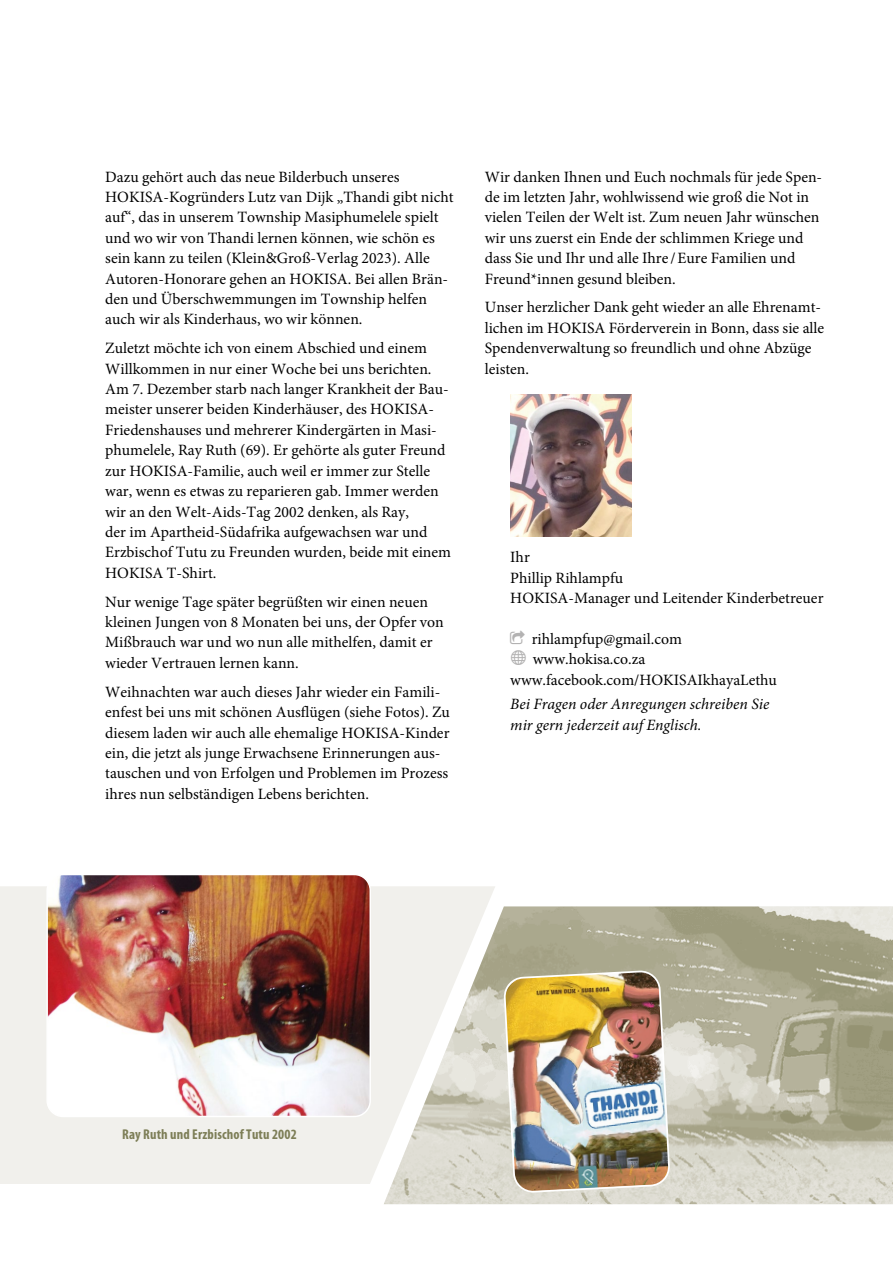
<style>
.page{position:relative;width:893px;height:1263px;background:#fff}
.page>*{position:absolute;margin:0;border:0;box-sizing:border-box;transform-origin:0 0}
.minion{font:15.75px/20.4px "Minion Pro";color:#000}
.minion-2{font:italic 15.75px/20.4px "Minion Pro";color:#000}
.minion-3{font:700 condensed 14.25px "Myriad Pro";letter-spacing:.01em;color:#7d7e57}
</style>
<div class="page">
<img style="left:510px;top:394px;width:121px;height:143px">
<img style="left:384px;top:906px;width:509px;height:298px">
<svg style="left:0;top:886px;width:495px;height:298px;background:#edece6"></svg>
<img style="left:504px;top:971px;width:165px;height:221px">
<img style="left:47px;top:876px;width:323px;height:240px">
<div style="left:46px;top:874px;width:325px;height:243px;border:1px solid #fff;border-radius:16px"></div>
<p class="minion" style="left:105px;top:166px;width:350px">Dazu gehört auch das neue Bilderbuch unseres HOKISA-Kogründers Lutz van Dijk „Thandi gibt nicht auf“, das in unserem Township Masiphumelele spielt und wo wir von Thandi lernen können, wie schön es sein kann zu teilen (Klein&amp;Groß-Verlag 2023). Alle Autoren-Honorare gehen an HOKISA. Bei allen Brän&shy;den und Überschwemmungen im Township helfen auch wir als Kinderhaus, wo wir können.</p>
<p class="minion" style="left:105px;top:338px;width:347px">Zuletzt möchte ich von einem Abschied und einem Willkommen in nur einer Woche bei uns berichten.<br>Am 7. Dezember starb nach langer Krankheit der Bau&shy;meister unserer beiden Kinderhäuser, des HOKISA-Friedenshauses und mehrerer Kindergärten in Masi&shy;phumelele, Ray Ruth (69). Er gehörte als guter Freund zur HOKISA-Familie, auch weil er immer zur Stelle war, wenn es etwas zu reparieren gab. Immer werden wir an den Welt-Aids-Tag 2002 denken, als Ray,<br>der im Apartheid-Südafrika aufgewachsen war und Erzbischof Tutu zu Freunden wurden, beide mit einem HOKISA T-Shirt.</p>
<p class="minion" style="left:105px;top:591px;width:340px">Nur wenige Tage später begrüßten wir einen neuen kleinen Jungen von 8 Monaten bei uns, der Opfer von Mißbrauch war und wo nun alle mithelfen, damit er wieder Vertrauen lernen kann.</p>
<p class="minion" style="left:105px;top:681px;width:346px">Weihnachten war auch dieses Jahr wieder ein Famili&shy;enfest bei uns mit schönen Ausflügen (siehe Fotos). Zu diesem laden wir auch alle ehemalige HOKISA-Kinder ein, die jetzt als junge Erwachsene Erinnerungen aus&shy;tauschen und von Erfolgen und Problemen im Prozess ihres nun selbständigen Lebens berichten.</p>
<p class="minion" style="left:485px;top:166px;width:339px">Wir danken Ihnen und Euch nochmals für jede Spen&shy;de im letzten Jahr, wohlwissend wie groß die Not in vielen Teilen der Welt ist. Zum neuen Jahr wünschen wir uns zuerst ein Ende der schlimmen Kriege und dass Sie und Ihr und alle Ihre /Eure Familien und Freund*innen gesund bleiben.</p>
<p class="minion" style="left:485px;top:297px;width:341px">Unser herzlicher Dank geht wieder an alle Ehrenamt&shy;lichen im HOKISA Förderverein in Bonn, dass sie alle Spendenverwaltung so freundlich und ohne Abzüge leisten.</p>
<p class="minion" style="left:510px;top:547px;width:21px">Ihr</p>
<p class="minion" style="left:510px;top:568px;width:315px">Phillip Rihlampfu<br>HOKISA-Manager und Leitender Kinderbetreuer</p>
<p class="minion" style="left:532px;top:629px;width:152px">rihlampfup@gmail.com</p>
<p class="minion" style="left:510px;top:649px;width:268px;text-indent:23px">www.hokisa.co.za www.facebook.com/HOKISAIkhayaLethu</p>
<p class="minion-2" style="left:510px;top:694px;width:261px">Bei Fragen oder Anregungen schreiben Sie mir gern jederzeit auf Englisch.</p>
<p class="minion-3" style="left:122px;top:1125px;width:176px">Ray Ruth und Erzbischof Tutu 2002</p>
</div>
